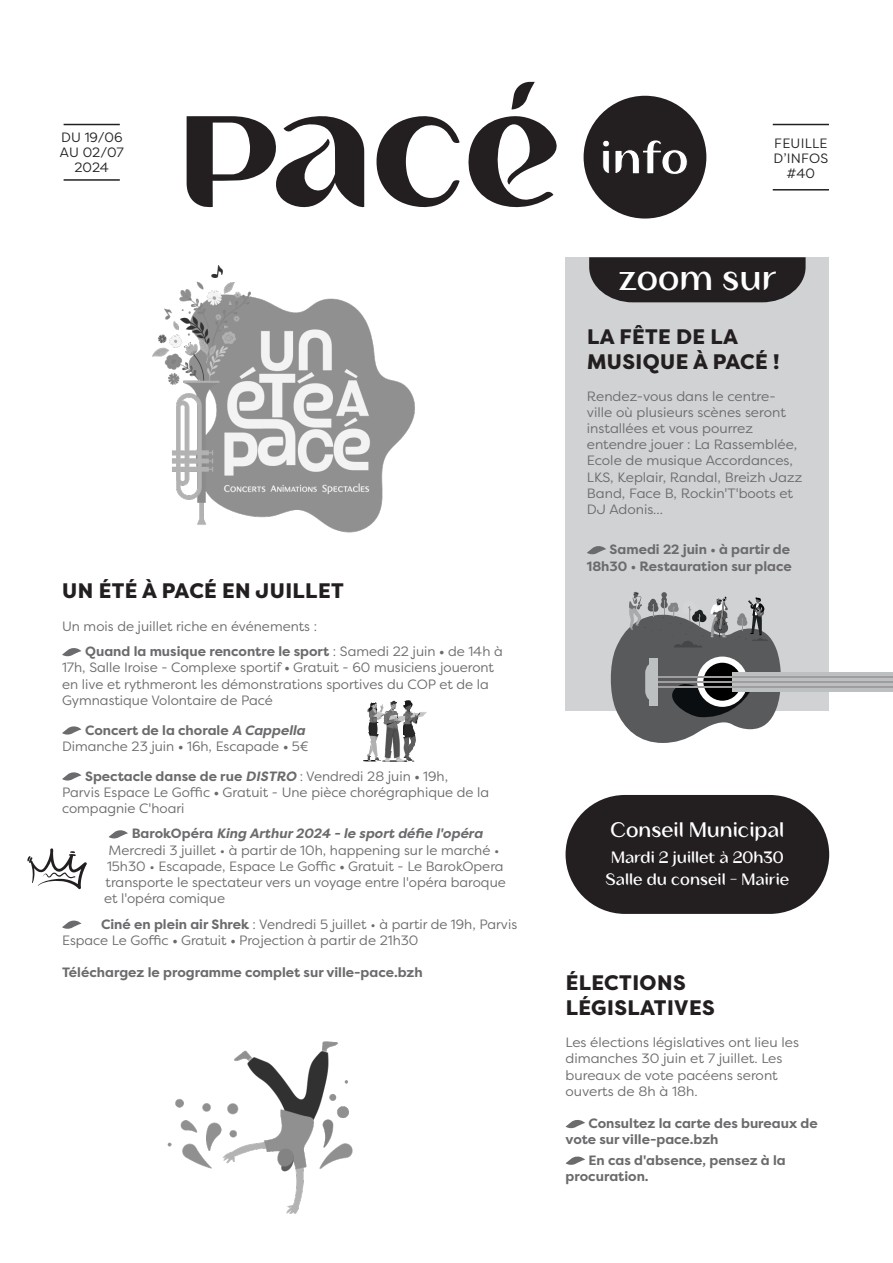
<style>
.page{position:relative;width:893px;height:1263px;background:#fff}
.page>*{position:absolute;margin:0;border:0;box-sizing:border-box;transform-origin:0 0}
.t1{font:700 36px "Mavel Text";color:#fff}
.Titre___date{font:800 21px/24.8px "Filson Pro";letter-spacing:.02em;color:#231f20}
.t2{font:700 21px "Mavel Text";color:#fff}
.t3{font:700 16.5px "Mavel Text";color:#fff}
.Infos_supp____zoom_sur{font:13.5px/16.2px "Filson Pro";color:#6b6b6e}
.Infos_supp____zoom_sur-2{font:700 13.5px/16.2px "Filson Pro";color:#6b6b6e}
.t4{font:italic 700 13.5px "Filson Pro";color:#6b6b6e}
.Dates___numéro{font:13.5px/15px "Filson Pro";letter-spacing:.015em;color:#231f20;text-align:center}
.s1{font-weight:700}
.s2{font-weight:700;font-style:italic}
.s3{font-style:normal}
</style>
<div class="page">
<div style="left:566px;top:257px;width:263px;height:454px;background:#d1d2d4"></div>
<svg style="left:587px;top:546px;width:19px;height:9px"></svg>
<svg style="left:589px;top:257px;width:217px;height:45px;background:#2f2c2d"></svg>
<svg style="left:62px;top:648px;width:20px;height:9px"></svg>
<svg style="left:62px;top:726px;width:20px;height:9px"></svg>
<svg style="left:62px;top:772px;width:20px;height:9px"></svg>
<svg style="left:109px;top:830px;width:19px;height:9px"></svg>
<svg style="left:62px;top:920px;width:20px;height:9px"></svg>
<img style="left:152px;top:265px;width:263px;height:268px">
<div style="left:566px;top:795px;width:263px;height:119px;background:#231f20;border-radius:59px"></div>
<svg style="left:566px;top:1120px;width:19px;height:9px"></svg>
<svg style="left:566px;top:1156px;width:19px;height:9px"></svg>
<svg style="left:27px;top:848px;width:60px;height:42px"></svg>
<img style="left:363px;top:760px;width:52px;height:1px">
<svg style="left:367px;top:701px;width:59px;height:59px"></svg>
<svg style="left:782px;top:672px;width:111px;height:19px;background:#b6b9ba"></svg>
<hr style="left:652px;top:676px;width:241px;height:1px;background:#9f9d9f">
<hr style="left:652px;top:681px;width:241px;height:1px;background:#9f9d9f">
<hr style="left:652px;top:686px;width:241px;height:1px;background:#9f9d9f">
<svg style="left:610px;top:592px;width:172px;height:151px"></svg>
<img style="left:167px;top:1041px;width:186px;height:172px">
<div style="left:404px;top:247px;width:138px;height:128px;background:#fff"></div>
<hr style="left:773px;top:124px;width:56px;height:1px;background:#231f20">
<hr style="left:773px;top:189px;width:56px;height:2px;background:#231f20">
<hr style="left:64px;top:124px;width:56px;height:1px;background:#231f20">
<hr style="left:64px;top:179px;width:56px;height:2px;background:#231f20">
<svg style="left:187px;top:116px;width:177px;height:92px"></svg>
<svg style="left:376px;top:116px;width:84px;height:92px"></svg>
<svg style="left:468px;top:82px;width:89px;height:126px"></svg>
<div style="left:584px;top:96px;width:122px;height:123px;background:#231f20;border-radius:50%"></div>
<svg style="left:602px;top:95px;width:87px;height:80px"></svg>
<div style="left:603px;top:140px;width:6px;height:7px;background:#fff;border-radius:50%"></div>
<div style="left:602px;top:140px;width:8px;height:7px;border:1px solid #231f20;border-radius:50%"></div>
<p class="Dates___numéro" style="left:61px;top:129px;width:63px">DU 19/06</p>
<p class="Dates___numéro" style="left:60px;top:144px;width:65px">AU 02/07</p>
<p class="Dates___numéro" style="left:74px;top:159px;width:36px">2024</p>
<p class="Titre___date" style="left:62px;top:579px;width:283px">UN ÉTÉ À PACÉ EN JUILLET</p>
<p class="Infos_supp____zoom_sur" style="left:85px;top:613px;width:419px;line-height:25.5px;text-indent:-23px">Un mois de juillet riche en événements :<br><span class="s1">Quand la musique rencontre le sport</span> : Samedi 22 juin <span class="s1">•</span> de 14h à</p>
<p class="Infos_supp____zoom_sur" style="left:62px;top:659px;width:433px">17h, Salle Iroise - Complexe sportif <span class="s1">•</span> Gratuit - 60 musiciens joueront en live et rythmeront les démonstrations sportives du COP et de la<br>Gymnastique Volontaire de Pacé</p>
<p class="Infos_supp____zoom_sur" style="left:62px;top:721px;width:248px;text-align:right"><span class="s1">Concert de la chorale</span> <span class="s2">A Cappella<br></span>Dimanche 23 juin <span class="s1">•</span> 16h, Escapade <span class="s1">•</span> 5€</p>
<p class="Infos_supp____zoom_sur" style="left:62px;top:767px;width:429px;text-indent:23px"><span class="s1">Spectacle danse de rue</span> <span class="s2">DISTRO</span> : Vendredi 28 juin <span class="s1">•</span> 19h,<br>Parvis Espace Le Goffic <span class="s1">•</span> Gratuit - Une pièce chorégraphique de la compagnie C'hoari</p>
<p class="t4" style="left:132px;top:825px;width:352px"><span class="s3">BarokOpéra</span> King Arthur 2024 - le sport défie l'opéra</p>
<p class="Infos_supp____zoom_sur" style="left:109px;top:841px;width:392px">Mercredi 3 juillet • à partir de 10h, happening sur le marché •</p>
<p class="Infos_supp____zoom_sur" style="left:107px;top:858px;width:398px">15h30 • Escapade, Espace Le Goffic <span class="s1">•</span> Gratuit - Le BarokOpera</p>
<p class="Infos_supp____zoom_sur" style="left:106px;top:874px;width:402px">transporte le spectateur vers un voyage entre l'opéra baroque</p>
<p class="Infos_supp____zoom_sur" style="left:104px;top:890px;width:123px">et l'opéra comique</p>
<p class="Infos_supp____zoom_sur" style="left:62px;top:915px;width:457px;text-indent:39px"><span class="s1">Ciné en plein air Shrek</span> : Vendredi 5 juillet • à partir de 19h, Parvis<br>Espace Le Goffic <span class="s1">•</span> Gratuit <span class="s1">•</span> Projection à partir de 21h30</p>
<p class="Infos_supp____zoom_sur-2" style="left:62px;top:965px;width:362px">Téléchargez le programme complet sur ville-pace.bzh</p>
<p class="Dates___numéro" style="left:773px;top:135px;width:56px">FEUILLE<br>D’INFOS #40</p>
<p class="t1" style="left:618px;top:257px;width:160px">zoom sur</p>
<p class="Titre___date" style="left:587px;top:325px;width:194px">LA FÊTE DE LA<br>MUSIQUE À PACÉ !</p>
<p class="Infos_supp____zoom_sur" style="left:587px;top:387px;width:217px">Rendez-vous dans le centre&shy;ville où plusieurs scènes seront installées et vous pourrez entendre jouer : La Rassemblée,<br>Ecole de musique Accordances,<br>LKS, Keplair, Randal, Breizh Jazz<br>Band, Face B, Rockin'T'boots et<br>DJ Adonis...</p>
<p class="Infos_supp____zoom_sur-2" style="left:587px;top:542px;width:206px;text-align:right">Samedi 22 juin • à partir de<br>18h30 • Restauration sur place</p>
<p class="t2" style="left:611px;top:818px;width:175px">Conseil Municipal</p>
<p class="t3" style="left:611px;top:848px;width:174px">Mardi 2 juillet à 20h30</p>
<p class="t3" style="left:605px;top:869px;width:185px">Salle du conseil - Mairie</p>
<p class="Titre___date" style="left:566px;top:970px;width:151px;line-height:25.2px">ÉLECTIONS<br>LÉGISLATIVES</p>
<p class="Infos_supp____zoom_sur" style="left:566px;top:1034px;width:235px">Les élections législatives ont lieu les dimanches 30 juin et 7 juillet. Les bureaux de vote pacéens seront ouverts de 8h à 18h.</p>
<p class="Infos_supp____zoom_sur-2" style="left:566px;top:1115px;width:254px;text-indent:23px">Consultez la carte des bureaux de vote sur ville-pace.bzh</p>
<p class="Infos_supp____zoom_sur-2" style="left:566px;top:1152px;width:222px;text-indent:23px">En cas d'absence, pensez à la procuration.</p>
</div>
